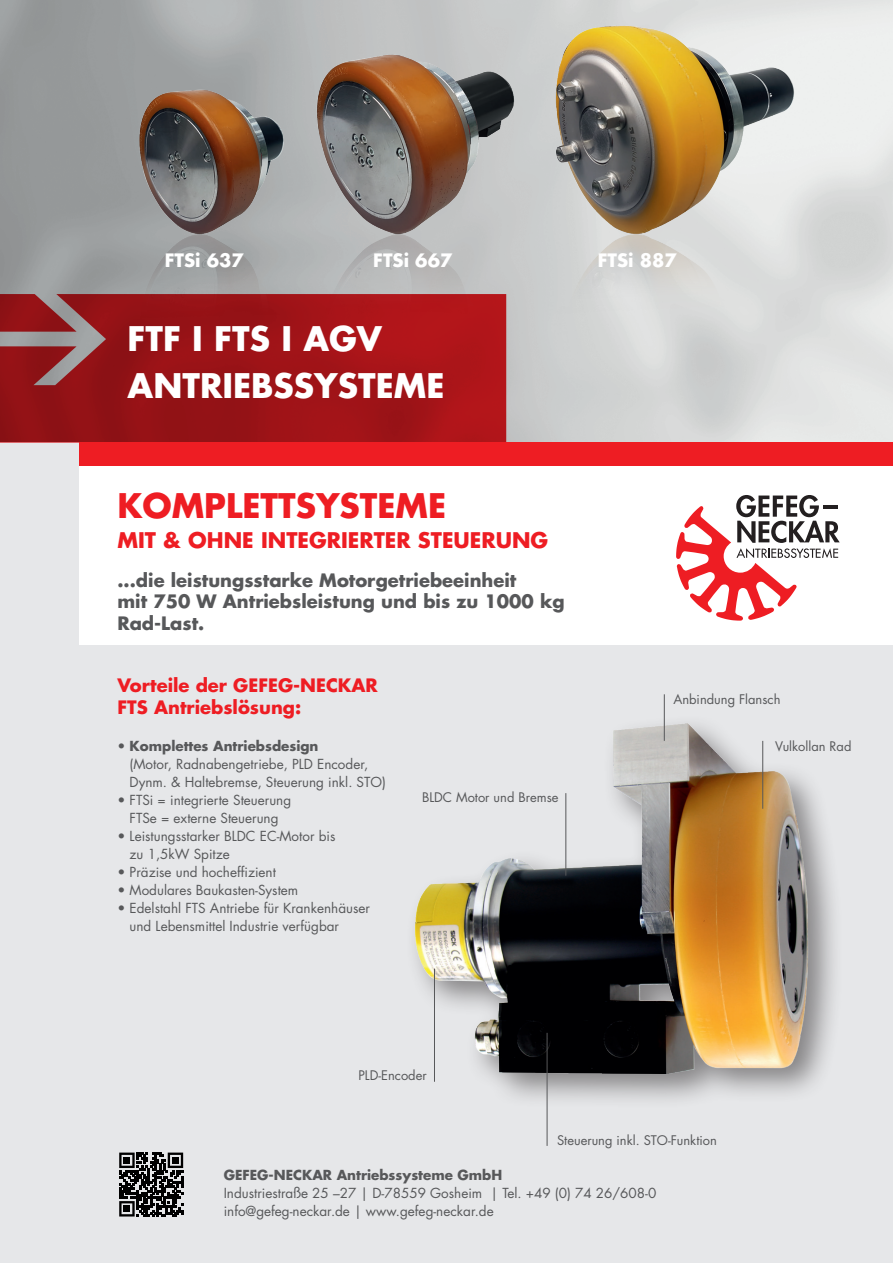
<style>
.page{position:relative;width:893px;height:1263px;background:#fff}
.page>*{position:absolute;margin:0;border:0;box-sizing:border-box;transform-origin:0 0}
.t1{font:700 33px/46.8px "Futura LT";color:#fff}
.t2{font:700 33px "Futura LT";color:#ee1d23}
.t3{font:700 21px "Futura LT";color:#ee1d23}
.t4{font:700 18px/21.6px "Futura LT";color:#57585a}
.t5{font:700 18px/21.6px "Futura LT";color:#ee1d23}
.t6{font:700 18px "Futura LT";color:#fff}
.t7{font:13.5px/18px "Futura LT";color:#57585a}
.t8{font:700 13.5px "Futura LT";color:#57585a}
.t9{font:12.9px "Futura LT";color:#57585a}
.s1{font-weight:700}
</style>
<div class="page">
<img style="left:0;top:0;width:893px;height:443px">
<div style="left:0;top:443px;width:893px;height:820px;background:#e6e7e9"></div>
<svg style="left:0;top:294px;width:103px;height:149px;fill:#931216"></svg>
<div style="left:79px;top:443px;width:814px;height:23px;background:#ee1d23"></div>
<div style="left:79px;top:466px;width:814px;height:179px;background:#fff"></div>
<svg style="left:676px;top:495px;width:164px;height:126px"></svg>
<hr style="left:824px;top:505px;width:14px;height:4px;background:#231f20">
<svg style="left:119px;top:1152px;width:65px;height:65px"></svg>
<svg style="left:119px;top:1152px;width:64px;height:64px"></svg>
<div style="left:172px;top:1157px;width:7px;height:6px;background:#000001"></div>
<div style="left:124px;top:1205px;width:6px;height:7px;background:#000001"></div>
<img style="left:414px;top:694px;width:421px;height:452px">
<hr style="left:664px;top:694px;width:1px;height:47px;background:#57585a">
<hr style="left:566px;top:793px;width:1px;height:83px;background:#57585a">
<hr style="left:434px;top:969px;width:1px;height:113px;background:#57585a">
<hr style="left:547px;top:1033px;width:1px;height:113px;background:#57585a">
<hr style="left:762px;top:741px;width:1px;height:68px;background:#57585a">
<img style="left:103px;top:0;width:718px;height:443px">
<h3 class="t6" style="left:165px;top:248px;width:81px">FTSi 637</h3>
<h3 class="t6" style="left:373px;top:248px;width:81px">FTSi 667</h3>
<h3 class="t6" style="left:598px;top:248px;width:81px">FTSi 887</h3>
<h1 class="t1" style="left:128px;top:315px;width:318px">FTF I FTS I AGV<br>ANTRIEBSSYSTEME</h1>
<h1 class="t2" style="left:117px;top:483px;width:330px">KOMPLETTSYSTEME</h1>
<h2 class="t3" style="left:117px;top:526px;width:432px">MIT &amp; OHNE INTEGRIERTER STEUERUNG</h2>
<h3 class="t4" style="left:117px;top:569px;width:449px">...die leistungsstarke Motorgetriebeeinheit<br>mit 750 W Antriebsleistung und bis zu 1000 kg<br>Rad-Last.</h3>
<h3 class="t5" style="left:117px;top:674px;width:262px">Vorteile der GEFEG-NECKAR<br>FTS Antriebslösung:</h3>
<p class="t7" style="left:130px;top:737px;width:258px;text-indent:-12px">• <span class="s1">Komplettes Antriebsdesign<br></span>(Motor, Radnabengetriebe, PLD Encoder,<br>Dynm. &amp; Haltebremse, Steuerung inkl. STO)</p>
<p class="t7" style="left:117px;top:791px;width:175px;text-align:center">• FTSi = integrierte Steuerung<br>FTSe = externe Steuerung</p>
<p class="t7" style="left:130px;top:827px;width:207px;text-indent:-12px">• Leistungsstarker BLDC EC-Motor bis zu 1,5kW Spitze</p>
<p class="t7" style="left:117px;top:863px;width:160px">• Präzise und hocheffizient</p>
<p class="t7" style="left:117px;top:881px;width:182px">• Modulares Baukasten-System</p>
<p class="t7" style="left:130px;top:899px;width:242px;text-indent:-12px">• Edelstahl FTS Antriebe für Krankenhäuser und Lebensmittel Industrie verfügbar</p>
<p class="t9" style="left:422px;top:789px;width:138px">BLDC Motor und Bremse</p>
<p class="t9" style="left:358px;top:1066px;width:70px">PLD-Encoder</p>
<p class="t9" style="left:673px;top:691px;width:109px">Anbindung Flansch</p>
<p class="t9" style="left:775px;top:738px;width:78px">Vulkollan Rad</p>
<p class="t9" style="left:557px;top:1132px;width:161px">Steuerung inkl. STO-Funktion</p>
<p class="t8" style="left:224px;top:1166px;width:280px">GEFEG-NECKAR Antriebssysteme GmbH</p>
<p class="t7" style="left:224px;top:1184px;width:434px">Industriestraße 25 –27 | D-78559 Gosheim | Tel. +49 (0) 74 26/608-0 info@gefeg-neckar.de | www.gefeg-neckar.de</p>
</div>
